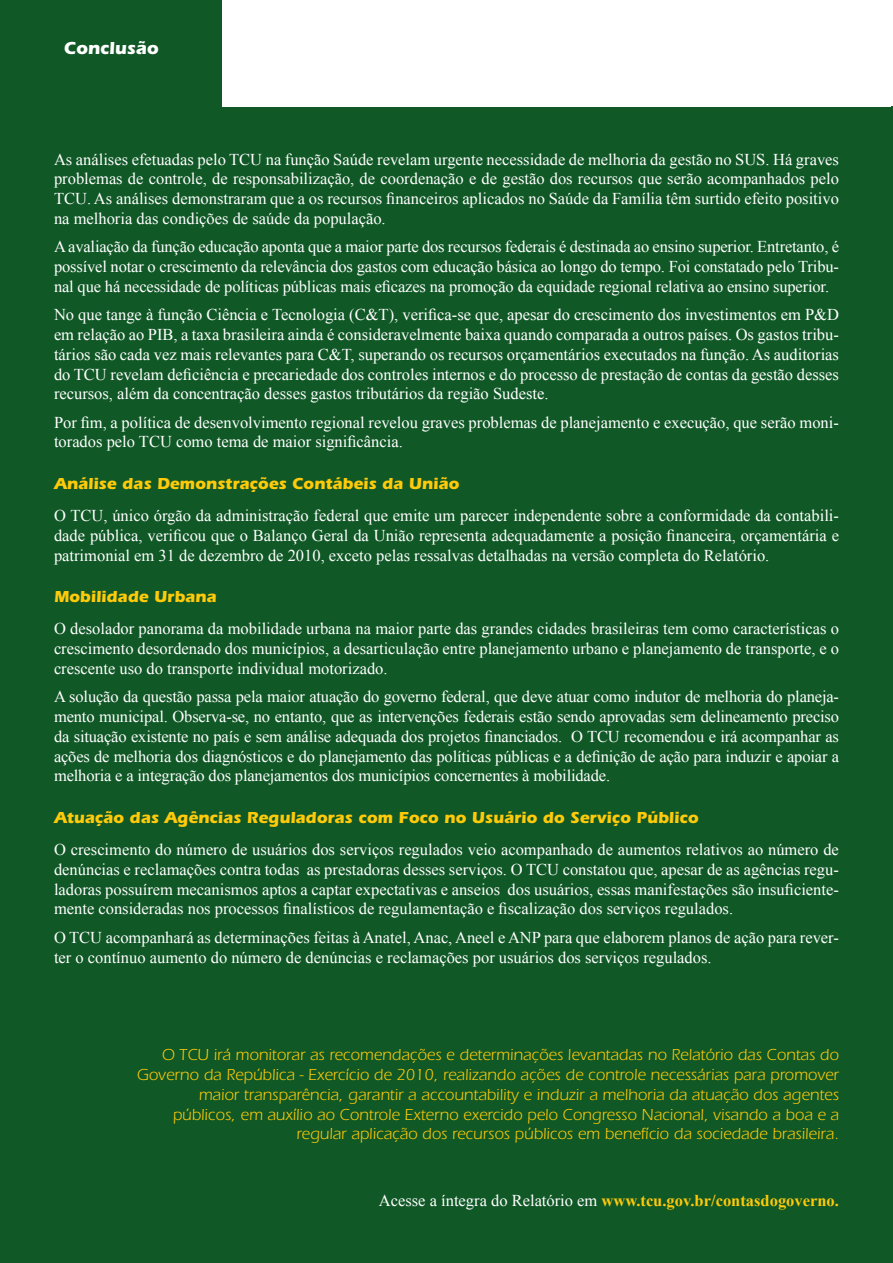
<style>
.page{position:relative;width:893px;height:1263px;background:#105826}
.page>*{position:absolute;margin:0;border:0;box-sizing:border-box;transform-origin:0 0}
.t1{font:700 18px "ITC Eras Std";color:#fff}
.Parágrafo{font:16.5px/19.8px "Times New Roman";color:#fff;text-align:justify}
.Olho_Esquerda{font:16.5px/19.8px "ITC Eras Std";color:#feca0a;text-align:right}
.Olho_Esquerda-2{font:700 16.5px "ITC Eras Std";color:#feca0a}
.Assinatura{font:700 16.5px "Times New Roman";color:#feca0a}
.s1{font-weight:400;color:#fff}
</style>
<div class="page">
<div style="left:223px;top:0;width:670px;height:106px;background:#fff"></div>
<hr style="left:892px;top:105px;width:1px;height:1157px;background:#105826">
<p class="t1" style="left:64px;top:38px;width:96px">Conclusão</p>
<p class="Parágrafo" style="left:54px;top:149px;width:786px">As análises efetuadas pelo TCU na função Saúde revelam urgente necessidade de melhoria da gestão no SUS. Há graves problemas de controle, de responsabilização, de coordenação e de gestão dos recursos que serão acompanhados pelo TCU. As análises demonstraram que a os recursos financeiros aplicados no Saúde da Família têm surtido efeito positivo na melhoria das condições de saúde da população.</p>
<p class="Parágrafo" style="left:54px;top:237px;width:786px">A avaliação da função educação aponta que a maior parte dos recursos federais é destinada ao ensino superior. Entretanto, é possível notar o crescimento da relevância dos gastos com educação básica ao longo do tempo. Foi constatado pelo Tribu&shy;nal que há necessidade de políticas públicas mais eficazes na promoção da equidade regional relativa ao ensino superior.</p>
<p class="Parágrafo" style="left:54px;top:304px;width:786px">No que tange à função Ciência e Tecnologia (C&amp;T), verifica-se que, apesar do crescimento dos investimentos em P&amp;D em relação ao PIB, a taxa brasileira ainda é consideravelmente baixa quando comparada a outros países. Os gastos tribu&shy;tários são cada vez mais relevantes para C&amp;T, superando os recursos orçamentários executados na função. As auditorias do TCU revelam deficiência e precariedade dos controles internos e do processo de prestação de contas da gestão desses recursos, além da concentração desses gastos tributários da região Sudeste.</p>
<p class="Parágrafo" style="left:54px;top:412px;width:786px">Por fim, a política de desenvolvimento regional revelou graves problemas de planejamento e execução, que serão moni&shy;torados pelo TCU como tema de maior significância.</p>
<p class="Olho_Esquerda-2" style="left:54px;top:473px;width:407px">Análise das Demonstrações Contábeis da União</p>
<p class="Parágrafo" style="left:54px;top:505px;width:786px">O TCU, único órgão da administração federal que emite um parecer independente sobre a conformidade da contabili&shy;dade pública, verificou que o Balanço Geral da União representa adequadamente a posição financeira, orçamentária e patrimonial em 31 de dezembro de 2010, exceto pelas ressalvas detalhadas na versão completa do Relatório.</p>
<p class="Olho_Esquerda-2" style="left:54px;top:587px;width:164px">Mobilidade Urbana</p>
<p class="Parágrafo" style="left:54px;top:619px;width:786px">O desolador panorama da mobilidade urbana na maior parte das grandes cidades brasileiras tem como características o crescimento desordenado dos municípios, a desarticulação entre planejamento urbano e planejamento de transporte, e o crescente uso do transporte individual motorizado.</p>
<p class="Parágrafo" style="left:54px;top:686px;width:787px">A solução da questão passa pela maior atuação do governo federal, que deve atuar como indutor de melhoria do planeja&shy;mento municipal. Observa-se, no entanto, que as intervenções federais estão sendo aprovadas sem delineamento preciso da situação existente no país e sem análise adequada dos projetos financiados. O TCU recomendou e irá acompanhar as ações de melhoria dos diagnósticos e do planejamento das políticas públicas e a definição de ação para induzir e apoiar a melhoria e a integração dos planejamentos dos municípios concernentes à mobilidade.</p>
<p class="Olho_Esquerda-2" style="left:54px;top:807px;width:646px">Atuação das Agências Reguladoras com Foco no Usuário do Serviço Público</p>
<p class="Parágrafo" style="left:54px;top:839px;width:786px">O crescimento do número de usuários dos serviços regulados veio acompanhado de aumentos relativos ao número de denúncias e reclamações contra todas as prestadoras desses serviços. O TCU constatou que, apesar de as agências regu&shy;ladoras possuírem mecanismos aptos a captar expectativas e anseios dos usuários, essas manifestações são insuficiente&shy;mente consideradas nos processos finalísticos de regulamentação e fiscalização dos serviços regulados.</p>
<p class="Parágrafo" style="left:54px;top:927px;width:786px">O TCU acompanhará as determinações feitas à Anatel, Anac, Aneel e ANP para que elaborem planos de ação para rever&shy;ter o contínuo aumento do número de denúncias e reclamações por usuários dos serviços regulados.</p>
<p class="Olho_Esquerda" style="left:137px;top:1045px;width:704px">O TCU irá monitorar as recomendações e determinações levantadas no Relatório das Contas do Governo da República - Exercício de 2010, realizando ações de controle necessárias para promover maior transparência, garantir a accountability e induzir a melhoria da atuação dos agentes públicos, em auxílio ao Controle Externo exercido pelo Congresso Nacional, visando a boa e a regular aplicação dos recursos públicos em benefício da sociedade brasileira.</p>
<p class="Assinatura" style="left:379px;top:1188px;width:462px"><span class="s1">Acesse a íntegra do Relatório em</span> www.tcu.gov.br/contasdogoverno.</p>
</div>
